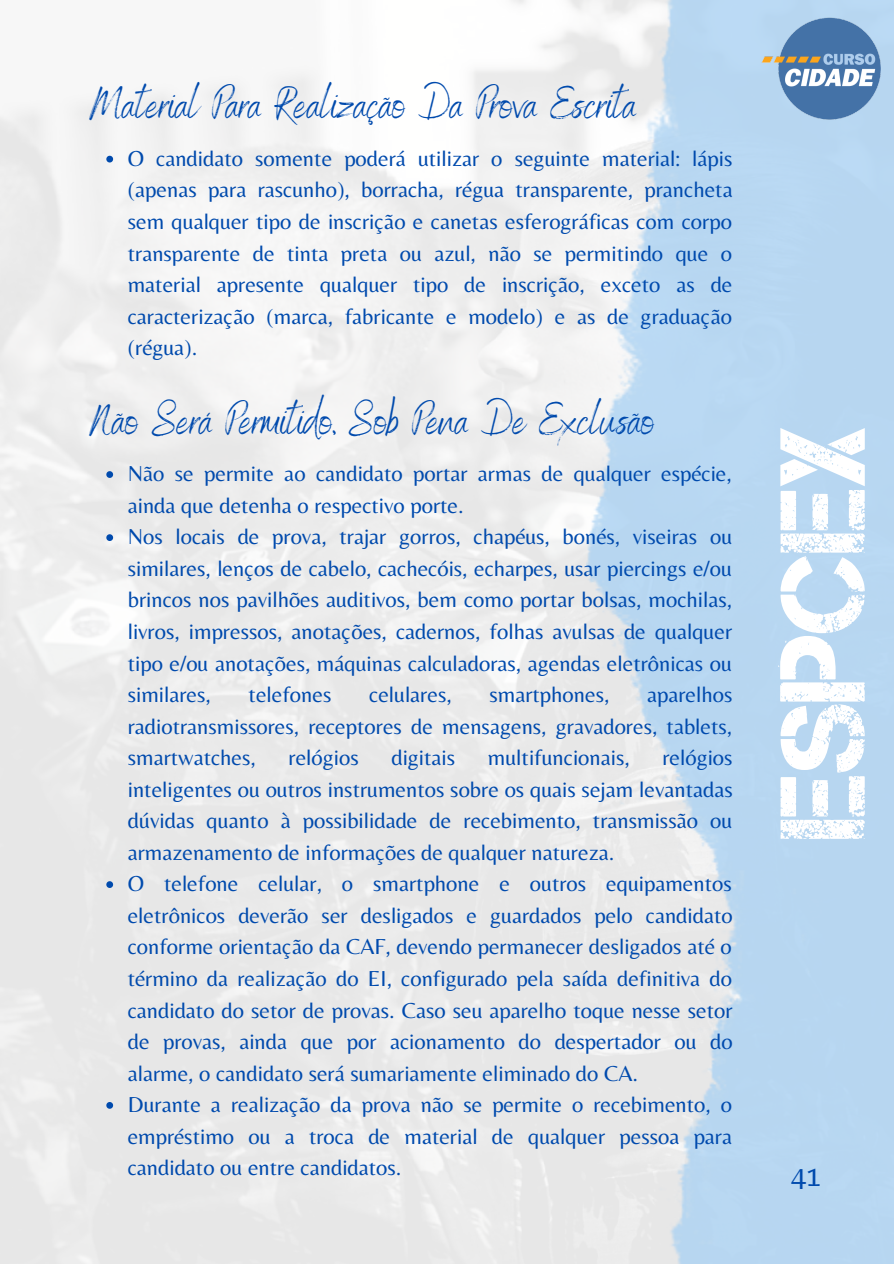
<style>
.page{position:relative;width:894px;height:1264px;background:#fff}
.page>*{position:absolute;margin:0;border:0;box-sizing:border-box;transform-origin:0 0}
.t1{font:120.15px "Captureit";color:#fff}
.t2{font:45px "Benedict";color:#004aad}
.t3{font:30px "Belleza";color:#004aad}
.t4{font:22.5px/31.5px "Belleza";color:#004aad;text-align:justify}
</style>
<div class="page">
<img style="left:0;top:0;width:586px;height:1263px">
<img style="left:586px;top:0;width:307px;height:1263px">
<img style="left:754px;top:0;width:139px;height:140px">
<svg style="left:106px;top:156px;width:7px;height:6px"></svg>
<svg style="left:106px;top:471px;width:7px;height:7px"></svg>
<svg style="left:106px;top:534px;width:7px;height:7px"></svg>
<svg style="left:106px;top:881px;width:7px;height:7px"></svg>
<svg style="left:106px;top:1101px;width:7px;height:7px"></svg>
<h2 class="t2" style="left:89px;top:76px;width:548px">Material Para Realização Da Prova Escrita</h2>
<p class="t4" style="left:128px;top:142px;width:606px">O candidato somente poderá utilizar o seguinte material: lápis (apenas para rascunho), borracha, régua transparente, prancheta sem qualquer tipo de inscrição e canetas esferográficas com corpo transparente de tinta preta ou azul, não se permitindo que o material apresente qualquer tipo de inscrição, exceto as de caracterização (marca, fabricante e modelo) e as de graduação (régua).</p>
<h2 class="t2" style="left:89px;top:391px;width:566px">Não Será Permitido, Sob Pena De Exclusão</h2>
<p class="t4" style="left:128px;top:457px;width:605px;text-align:left">Não se permite ao candidato portar armas de qualquer espécie, ainda que detenha o respectivo porte.<br>Nos locais de prova, trajar gorros, chapéus, bonés, viseiras ou similares, lenços de cabelo, cachecóis, echarpes, usar piercings e/ou brincos nos pavilhões auditivos, bem como portar bolsas, mochilas, livros, impressos, anotações, cadernos, folhas avulsas de qualquer tipo e/ou anotações, máquinas calculadoras, agendas eletrônicas ou similares,</p>
<p class="t4" style="left:248px;top:678px;width:84px">telefones</p>
<p class="t4" style="left:369px;top:678px;width:84px">celulares,</p>
<p class="t4" style="left:489px;top:678px;width:121px">smartphones,</p>
<p class="t4" style="left:128px;top:678px;width:606px;text-indent:519px">aparelhos radiotransmissores, receptores de mensagens, gravadores, tablets, smartwatches,</p>
<p class="t4" style="left:128px;top:741px;width:606px;text-align:left;text-indent:534px">relógios inteligentes ou outros instrumentos sobre os quais sejam levantadas dúvidas quanto à possibilidade de recebimento, transmissão ou armazenamento de informações de qualquer natureza.<br>O telefone celular, o smartphone e outros equipamentos eletrônicos deverão ser desligados e guardados pelo candidato conforme orientação da CAF, devendo permanecer desligados até o término da realização do EI, configurado pela saída definitiva do candidato do setor de provas. Caso seu aparelho toque nesse setor de provas, ainda que por acionamento do despertador ou do alarme, o candidato será sumariamente eliminado do CA.<br>Durante a realização da prova não se permite o recebimento, o empréstimo ou a troca de material de qualquer pessoa para candidato ou entre candidatos.</p>
<p class="t4" style="left:288px;top:741px;width:72px">relógios</p>
<p class="t4" style="left:391px;top:741px;width:65px">digitais</p>
<p class="t4" style="left:488px;top:741px;width:143px">multifuncionais,</p>
<h1 class="t1" style="left:755px;top:838px;width:414px;rotate:-90deg">espcex</h1>
<h3 class="t3" style="left:791px;top:1157px;width:32px">41</h3>
</div>
